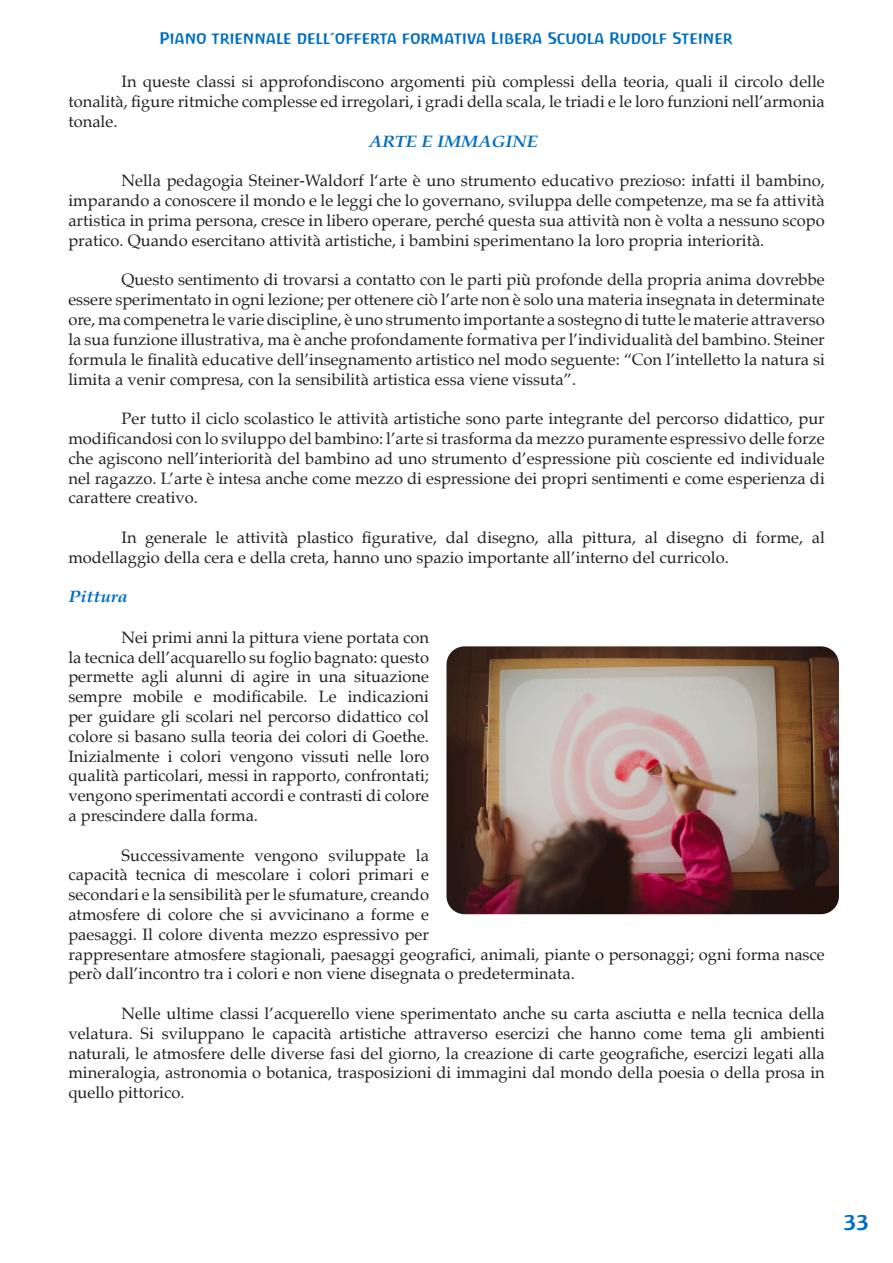
<style>
.page{position:relative;width:893px;height:1263px;background:#fff}
.page>*{position:absolute;margin:0;border:0;box-sizing:border-box;transform-origin:0 0}
.t1{font:21px "Antropos Freefont";color:#006fc0;scale:1.06 1}
.Paragraph_Style_1{font:16.5px/19.8px "Palatino";color:#231f20;text-align:justify}
.Paragraph_Style_Tito{font:italic 700 16.5px "Palatino";color:#006fc0;scale:1.1 1}
.t2{font:15px "Antropos Freefont";color:#006fc0;scale:1.06 1}
</style>
<div class="page">
<img style="left:446px;top:646px;width:393px;height:268px">
<p class="t2" style="left:160px;top:29px;width:542px">Piano triennale dell’offerta formativa Libera Scuola Rudolf Steiner</p>
<p class="Paragraph_Style_1" style="left:68px;top:72px;width:758px;text-indent:53px">In queste classi si approfondiscono argomenti più complessi della teoria, quali il circolo delle tonalità, figure ritmiche complesse ed irregolari, i gradi della scala, le triadi e le loro funzioni nell’armonia tonale.</p>
<p class="Paragraph_Style_Tito" style="left:369px;top:127px;width:155px">ARTE E IMMAGINE</p>
<p class="Paragraph_Style_1" style="left:68px;top:171px;width:758px;text-indent:53px">Nella pedagogia Steiner-Waldorf l‘arte è uno strumento educativo prezioso: infatti il bambino, imparando a conoscere il mondo e le leggi che lo governano, sviluppa delle competenze, ma se fa attività artistica in prima persona, cresce in libero operare, perché questa sua attività non è volta a nessuno scopo pratico. Quando esercitano attività artistiche, i bambini sperimentano la loro propria interiorità.</p>
<p class="Paragraph_Style_1" style="left:68px;top:270px;width:758px;text-indent:53px">Questo sentimento di trovarsi a contatto con le parti più profonde della propria anima dovrebbe essere sperimentato in ogni lezione; per ottenere ciò l’arte non è solo una materia insegnata in determinate ore, ma compenetra le varie discipline, è uno strumento importante a sostegno di tutte le materie attraverso la sua funzione illustrativa, ma è anche profondamente formativa per l’individualità del bambino. Steiner formula le finalità educative dell’insegnamento artistico nel modo seguente: “Con l’intelletto la natura si limita a venir compresa, con la sensibilità artistica essa viene vissuta”.</p>
<p class="Paragraph_Style_1" style="left:68px;top:408px;width:758px;text-indent:53px">Per tutto il ciclo scolastico le attività artistiche sono parte integrante del percorso didattico, pur modificandosi con lo sviluppo del bambino: l’arte si trasforma da mezzo puramente espressivo delle forze che agiscono nell’interiorità del bambino ad uno strumento d’espressione più cosciente ed individuale nel ragazzo. L’arte è intesa anche come mezzo di espressione dei propri sentimenti e come esperienza di carattere creativo.</p>
<p class="Paragraph_Style_1" style="left:68px;top:527px;width:758px;text-indent:53px">In generale le attività plastico figurative, dal disegno, alla pittura, al disegno di forme, al modellaggio della cera e della creta, hanno uno spazio importante all’interno del curricolo.</p>
<p class="Paragraph_Style_Tito" style="left:68px;top:583px;width:56px">Pittura</p>
<p class="Paragraph_Style_1" style="left:68px;top:627px;width:362px;text-indent:53px">Nei primi anni la pittura viene portata con la tecnica dell’acquarello su foglio bagnato: questo permette agli alunni di agire in una situazione sempre mobile e modificabile. Le indicazioni per guidare gli scolari nel percorso didattico col colore si basano sulla teoria dei colori di Goethe.<br>Inizialmente i colori vengono vissuti nelle loro qualità particolari, messi in rapporto, confrontati; vengono sperimentati accordi e contrasti di colore a prescindere dalla forma.</p>
<p class="Paragraph_Style_1" style="left:68px;top:845px;width:758px;text-align:left;text-indent:53px">Successivamente vengono sviluppate la<br>capacità tecnica di mescolare i colori primari e<br>secondari e la sensibilità per le sfumature, creando<br>atmosfere di colore che si avvicinano a forme e<br>paesaggi. Il colore diventa mezzo espressivo per<br>rappresentare atmosfere stagionali, paesaggi geografici, animali, piante o personaggi; ogni forma nasce però dall’incontro tra i colori e non viene disegnata o predeterminata.</p>
<p class="Paragraph_Style_1" style="left:68px;top:1003px;width:758px;text-indent:53px">Nelle ultime classi l’acquerello viene sperimentato anche su carta asciutta e nella tecnica della velatura. Si sviluppano le capacità artistiche attraverso esercizi che hanno come tema gli ambienti naturali, le atmosfere delle diverse fasi del giorno, la creazione di carte geografiche, esercizi legati alla mineralogia, astronomia o botanica, trasposizioni di immagini dal mondo della poesia o della prosa in quello pittorico.</p>
<p class="t1" style="left:843px;top:1209px;width:25px">33</p>
</div>
